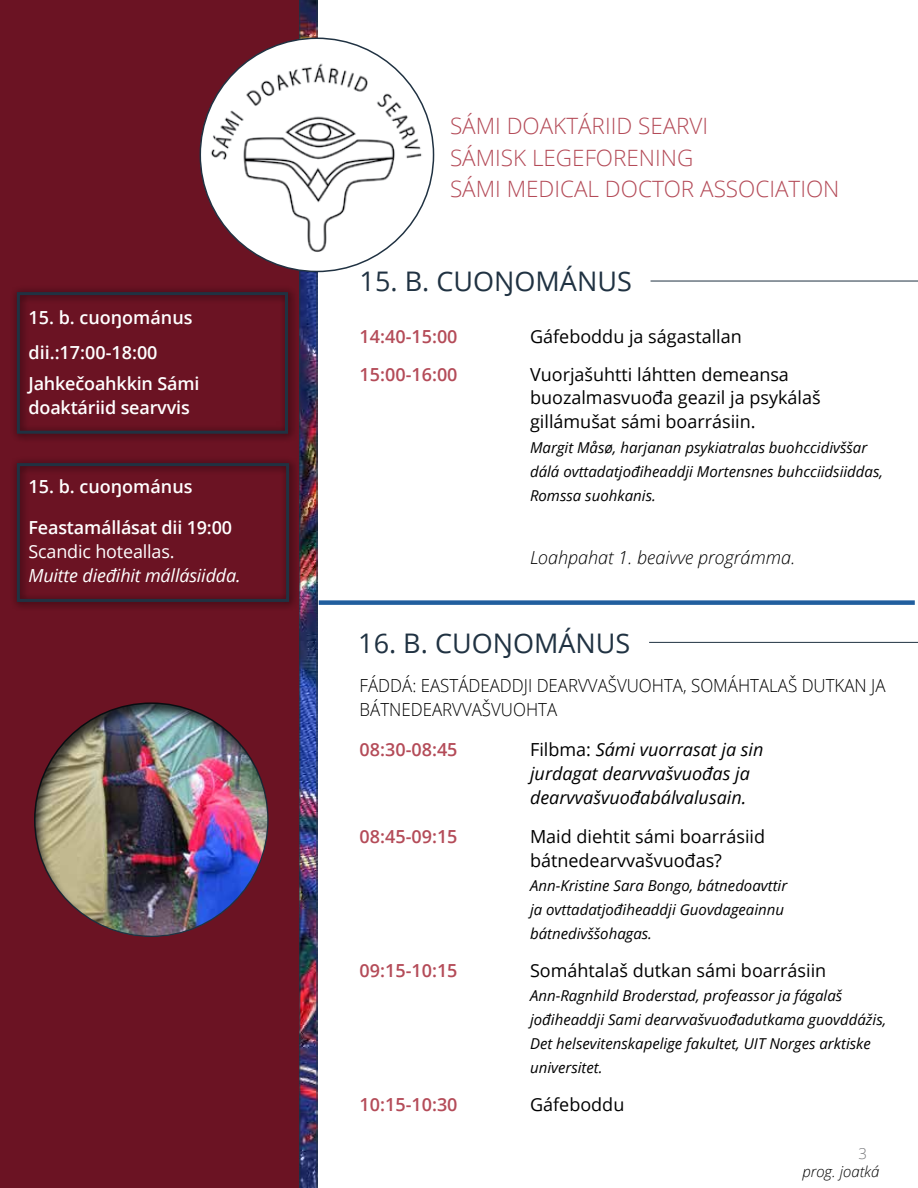
<style>
.page{position:relative;width:918px;height:1188px;background:#fff}
.page>*{position:absolute;margin:0;border:0;box-sizing:border-box;transform-origin:0 0}
.t1{font:27px "Open Sans";color:#203242}
.t2{font:300 22.5px/31.5px "Open Sans";color:#b44b58}
.t3{font:18px/24px "Open Sans";color:#000}
.t4{font:600 18px/31px "Open Sans";letter-spacing:-.01em;color:#fff}
.t5{font:italic 18px/24px "Open Sans";color:#000}
.t6{font:300 18px/24px "Open Sans";color:#000;scale:.94 1}
.t7{font:600 18px "Open Sans";color:#b44b58}
.t8{font:italic 300 18px "Open Sans";color:#000}
.t9{font:italic 18px "Open Sans";letter-spacing:-.01em;color:#fff}
.t10{font:18px "Open Sans";letter-spacing:-.01em;color:#fff}
.t11{font:italic 15px/24px "Open Sans";color:#000}
.t12{font:italic 300 15px "Open Sans";color:#000}
.t13{font:300 15px "Open Sans";color:#77787b}
.s1{font-style:normal}
</style>
<div class="page">
<div style="left:0;top:0;width:317px;height:1188px;background:#6b1323"></div>
<img style="left:299px;top:0;width:18px;height:1188px">
<div style="left:200px;top:38px;width:234px;height:233px;background:#fff;border-radius:50%"></div>
<img style="left:200px;top:57px;width:234px;height:196px">
<div style="left:33px;top:701px;width:237px;height:237px;background:#000;opacity:.75"></div>
<hr style="left:651px;top:281px;width:267px;height:1px;background:#203242">
<div style="left:10px;top:285px;width:287px;height:159px;background:#000;opacity:.75"></div>
<div style="left:17px;top:292px;width:271px;height:142px;border:3px solid #203242"></div>
<div style="left:10px;top:456px;width:289px;height:155px;background:#000;opacity:.75"></div>
<div style="left:17px;top:463px;width:272px;height:139px;border:3px solid #203242"></div>
<div style="left:319px;top:600px;width:596px;height:5px;background:#215e9e"></div>
<hr style="left:649px;top:642px;width:269px;height:1px;background:#203242">
<p class="t4" style="left:28px;top:302px;width:166px">15. b. cuoŋománus</p>
<p class="t4" style="left:28px;top:337px;width:172px">dii.:17:00-18:00<br>Jahkečoahkkin Sámi</p>
<p class="t4" style="left:28px;top:392px;width:163px">doaktáriid searvvis</p>
<p class="t4" style="left:28px;top:471px;width:166px">15. b. cuoŋománus</p>
<p class="t4" style="left:28px;top:511px;width:205px">Feastamállásat dii 19:00</p>
<p class="t10" style="left:28px;top:539px;width:148px">Scandic hoteallas.</p>
<p class="t9" style="left:28px;top:563px;width:214px">Muitte dieđihit mállásiidda.</p>
<h2 class="t2" style="left:450px;top:110px;width:391px">SÁMI DOAKTÁRIID SEARVI<br>SÁMISK LEGEFORENING<br>SÁMI MEDICAL DOCTOR ASSOCIATION</h2>
<h1 class="t1" style="left:360px;top:263px;width:274px">15. B. CUOŊOMÁNUS</h1>
<p class="t7" style="left:360px;top:324px;width:99px">14:40-15:00</p>
<p class="t3" style="left:530px;top:324px;width:213px">Gáfeboddu ja ságastallan</p>
<p class="t7" style="left:360px;top:362px;width:99px">15:00-16:00</p>
<p class="t3" style="left:530px;top:362px;width:292px">Vuorjašuhtti láhtten demeansa buozalmasvuođa geazil ja psykálaš gillámušat sámi boarrásiin.</p>
<p class="t11" style="left:530px;top:435px;width:355px">Margit Måsø, harjanan psykiatralas buohccidivššar dálá ovttadatjođiheaddji Mortensnes buhcciidsiiddas,<br>Romssa suohkanis.</p>
<p class="t8" style="left:530px;top:545px;width:267px">Loahpahat 1. beaivve prográmma.</p>
<h1 class="t1" style="left:358px;top:624px;width:274px">16. B. CUOŊOMÁNUS</h1>
<p class="t6" style="left:360px;top:673px;width:561px">FÁDDÁ: EASTÁDEADDJI DEARVVAŠVUOHTA, SOMÁHTALAŠ DUTKAN JA<br>BÁTNEDEARVVAŠVUOHTA</p>
<p class="t7" style="left:360px;top:737px;width:99px">08:30-08:45</p>
<p class="t5" style="left:530px;top:737px;width:235px"><span class="s1">Filbma:</span> Sámi vuorrasat ja sin jurdagat dearvvašvuođas ja dearvvašvuođabálvalusain.</p>
<p class="t7" style="left:360px;top:824px;width:99px">08:45-09:15</p>
<p class="t3" style="left:530px;top:824px;width:237px">Maid diehtit sámi boarrásiid bátnedearvvašvuođas?</p>
<p class="t11" style="left:530px;top:873px;width:259px">Ann-Kristine Sara Bongo, bátnedoavttir ja ovttadatjođiheaddji Guovdageainnu bátnedivššohagas.</p>
<p class="t7" style="left:360px;top:958px;width:99px">09:15-10:15</p>
<p class="t3" style="left:530px;top:958px;width:298px">Somáhtalaš dutkan sámi boarrásiin</p>
<p class="t11" style="left:530px;top:983px;width:358px">Ann-Ragnhild Broderstad, profeassor ja fágalaš jođiheaddji Sami dearvvašvuođadutkama guovddážis, Det helsevitenskapelige fakultet, UIT Norges arktiske universitet.</p>
<p class="t7" style="left:360px;top:1092px;width:99px">10:15-10:30</p>
<p class="t3" style="left:530px;top:1092px;width:96px">Gáfeboddu</p>
<p class="t13" style="left:858px;top:1143px;width:10px">3</p>
<p class="t12" style="left:802px;top:1161px;width:78px">prog. joatká</p>
</div>
